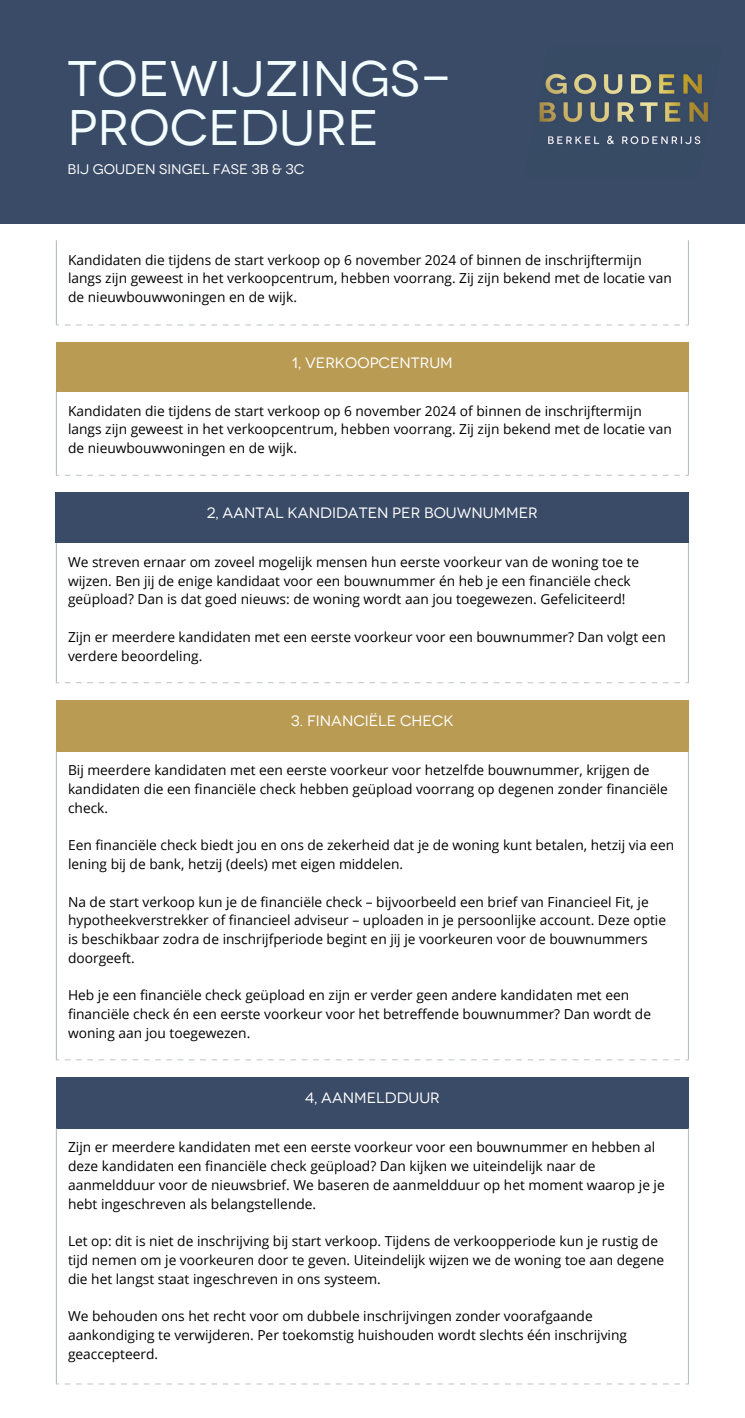
<style>
.page{position:relative;width:745px;height:1418px;background:#fff}
.page>*{position:absolute;margin:0;border:0;box-sizing:border-box;transform-origin:0 0}
.t1{font:50px/49.8px "Novecentowide";color:#f3fdff}
.t2{font:15px "Novecentowide";color:#fff}
.t3{font:13.88px "Novecentowide";color:#fff}
.t4{font:13.75px/18.8px "Open Sans";color:#000}
</style>
<div class="page">
<div style="left:0;top:0;width:744px;height:223px;background:#3a4b67"></div>
<img style="left:539px;top:73px;width:169px;height:72px">
<div style="left:56px;top:342px;width:632px;height:50px;background:#ba9b54"></div>
<hr style="left:56px;top:392px;width:1px;height:83px;background:#b8bfc2">
<hr style="left:687px;top:392px;width:1px;height:83px;background:#b8bfc2">
<svg style="left:76px;top:475px;width:17px;height:1px"></svg>
<svg style="left:121px;top:475px;width:17px;height:1px"></svg>
<svg style="left:155px;top:475px;width:17px;height:1px"></svg>
<svg style="left:200px;top:475px;width:17px;height:1px"></svg>
<svg style="left:234px;top:475px;width:28px;height:1px"></svg>
<svg style="left:279px;top:475px;width:17px;height:1px"></svg>
<svg style="left:324px;top:475px;width:17px;height:1px"></svg>
<svg style="left:358px;top:475px;width:17px;height:1px"></svg>
<svg style="left:403px;top:475px;width:17px;height:1px"></svg>
<svg style="left:437px;top:475px;width:28px;height:1px"></svg>
<svg style="left:482px;top:475px;width:17px;height:1px"></svg>
<svg style="left:527px;top:475px;width:17px;height:1px"></svg>
<svg style="left:561px;top:475px;width:17px;height:1px"></svg>
<svg style="left:606px;top:475px;width:17px;height:1px"></svg>
<svg style="left:640px;top:475px;width:28px;height:1px"></svg>
<hr style="left:56px;top:241px;width:1px;height:83px;background:#b8bfc2">
<hr style="left:687px;top:241px;width:1px;height:83px;background:#b8bfc2">
<svg style="left:76px;top:324px;width:17px;height:1px"></svg>
<svg style="left:121px;top:324px;width:17px;height:1px"></svg>
<svg style="left:155px;top:324px;width:17px;height:1px"></svg>
<svg style="left:200px;top:324px;width:17px;height:1px"></svg>
<svg style="left:234px;top:324px;width:28px;height:1px"></svg>
<svg style="left:279px;top:324px;width:17px;height:1px"></svg>
<svg style="left:324px;top:324px;width:17px;height:1px"></svg>
<svg style="left:358px;top:324px;width:17px;height:1px"></svg>
<svg style="left:403px;top:324px;width:17px;height:1px"></svg>
<svg style="left:437px;top:324px;width:28px;height:1px"></svg>
<svg style="left:482px;top:324px;width:17px;height:1px"></svg>
<svg style="left:561px;top:324px;width:17px;height:1px"></svg>
<svg style="left:640px;top:324px;width:28px;height:1px"></svg>
<div style="left:56px;top:492px;width:633px;height:51px;background:#3a4b67"></div>
<hr style="left:56px;top:543px;width:1px;height:139px;background:#b8bfc2">
<hr style="left:687px;top:543px;width:1px;height:139px;background:#b8bfc2">
<svg style="left:76px;top:682px;width:17px;height:1px"></svg>
<svg style="left:121px;top:682px;width:17px;height:1px"></svg>
<svg style="left:155px;top:682px;width:17px;height:1px"></svg>
<svg style="left:200px;top:682px;width:17px;height:1px"></svg>
<svg style="left:234px;top:682px;width:28px;height:1px"></svg>
<svg style="left:279px;top:682px;width:17px;height:1px"></svg>
<svg style="left:324px;top:682px;width:17px;height:1px"></svg>
<svg style="left:358px;top:682px;width:17px;height:1px"></svg>
<svg style="left:403px;top:682px;width:17px;height:1px"></svg>
<svg style="left:437px;top:682px;width:28px;height:1px"></svg>
<svg style="left:482px;top:682px;width:17px;height:1px"></svg>
<svg style="left:527px;top:682px;width:17px;height:1px"></svg>
<svg style="left:561px;top:682px;width:17px;height:1px"></svg>
<svg style="left:606px;top:682px;width:17px;height:1px"></svg>
<svg style="left:640px;top:682px;width:28px;height:1px"></svg>
<div style="left:56px;top:700px;width:632px;height:51px;background:#ba9b54"></div>
<hr style="left:56px;top:751px;width:1px;height:308px;background:#b8bfc2">
<hr style="left:687px;top:751px;width:1px;height:308px;background:#b8bfc2">
<svg style="left:76px;top:1059px;width:17px;height:1px"></svg>
<svg style="left:121px;top:1059px;width:17px;height:1px"></svg>
<svg style="left:155px;top:1059px;width:17px;height:1px"></svg>
<svg style="left:200px;top:1059px;width:17px;height:1px"></svg>
<svg style="left:234px;top:1059px;width:28px;height:1px"></svg>
<svg style="left:279px;top:1059px;width:17px;height:1px"></svg>
<svg style="left:324px;top:1059px;width:17px;height:1px"></svg>
<svg style="left:358px;top:1059px;width:17px;height:1px"></svg>
<svg style="left:403px;top:1059px;width:17px;height:1px"></svg>
<svg style="left:437px;top:1059px;width:28px;height:1px"></svg>
<svg style="left:482px;top:1059px;width:17px;height:1px"></svg>
<svg style="left:561px;top:1059px;width:17px;height:1px"></svg>
<svg style="left:640px;top:1059px;width:28px;height:1px"></svg>
<div style="left:56px;top:1077px;width:632px;height:51px;background:#3a4b67"></div>
<hr style="left:56px;top:1128px;width:1px;height:255px;background:#b8bfc2">
<hr style="left:687px;top:1128px;width:1px;height:255px;background:#b8bfc2">
<svg style="left:76px;top:1383px;width:17px;height:1px"></svg>
<svg style="left:121px;top:1383px;width:17px;height:1px"></svg>
<svg style="left:155px;top:1383px;width:17px;height:1px"></svg>
<svg style="left:200px;top:1383px;width:17px;height:1px"></svg>
<svg style="left:234px;top:1383px;width:28px;height:1px"></svg>
<svg style="left:279px;top:1383px;width:17px;height:1px"></svg>
<svg style="left:324px;top:1383px;width:17px;height:1px"></svg>
<svg style="left:358px;top:1383px;width:17px;height:1px"></svg>
<svg style="left:403px;top:1383px;width:17px;height:1px"></svg>
<svg style="left:437px;top:1383px;width:28px;height:1px"></svg>
<svg style="left:482px;top:1383px;width:17px;height:1px"></svg>
<svg style="left:561px;top:1383px;width:17px;height:1px"></svg>
<svg style="left:640px;top:1383px;width:28px;height:1px"></svg>
<p class="t1" style="left:68px;top:48px;width:386px">TOEWIJZINGS-<br>PROCEDURE</p>
<p class="t3" style="left:68px;top:159px;width:238px">BIJ GOUDEN SINGEL FASE 3B &amp; 3C</p>
<p class="t4" style="left:68px;top:250px;width:605px">Kandidaten die tijdens de start verkoop op 6 november 2024 of binnen de inschrijftermijn langs zijn geweest in het verkoopcentrum, hebben voorrang. Zij zijn bekend met de locatie van de nieuwbouwwoningen en de wijk.</p>
<p class="t2" style="left:292px;top:352px;width:162px">1, VERKOOPCENTRUM</p>
<p class="t4" style="left:68px;top:401px;width:605px">Kandidaten die tijdens de start verkoop op 6 november 2024 of binnen de inschrijftermijn langs zijn geweest in het verkoopcentrum, hebben voorrang. Zij zijn bekend met de locatie van de nieuwbouwwoningen en de wijk.</p>
<p class="t2" style="left:207px;top:502px;width:332px">2, AANTAL KANDIDATEN PER BOUWNUMMER</p>
<p class="t4" style="left:68px;top:552px;width:572px">We streven ernaar om zoveel mogelijk mensen hun eerste voorkeur van de woning toe te wijzen. Ben jij de enige kandidaat voor een bouwnummer én heb je een financiële check geüpload? Dan is dat goed nieuws: de woning wordt aan jou toegewezen. Gefeliciteerd!</p>
<p class="t4" style="left:68px;top:627px;width:599px">Zijn er meerdere kandidaten met een eerste voorkeur voor een bouwnummer? Dan volgt een verdere beoordeling.</p>
<p class="t2" style="left:291px;top:710px;width:164px">3. FINANCIËLE CHECK</p>
<p class="t4" style="left:68px;top:760px;width:601px">Bij meerdere kandidaten met een eerste voorkeur voor hetzelfde bouwnummer, krijgen de kandidaten die een financiële check hebben geüpload voorrang op degenen zonder financiële check.</p>
<p class="t4" style="left:68px;top:835px;width:607px">Een financiële check biedt jou en ons de zekerheid dat je de woning kunt betalen, hetzij via een lening bij de bank, hetzij (deels) met eigen middelen.</p>
<p class="t4" style="left:68px;top:892px;width:599px">Na de start verkoop kun je de financiële check – bijvoorbeeld een brief van Financieel Fit, je hypotheekverstrekker of financieel adviseur – uploaden in je persoonlijke account. Deze optie is beschikbaar zodra de inschrijfperiode begint en jij je voorkeuren voor de bouwnummers doorgeeft.</p>
<p class="t4" style="left:68px;top:985px;width:584px">Heb je een financiële check geüpload en zijn er verder geen andere kandidaten met een financiële check én een eerste voorkeur voor het betreffende bouwnummer? Dan wordt de woning aan jou toegewezen.</p>
<p class="t2" style="left:305px;top:1087px;width:136px">4, AANMELDDUUR</p>
<p class="t4" style="left:68px;top:1137px;width:598px">Zijn er meerdere kandidaten met een eerste voorkeur voor een bouwnummer en hebben al deze kandidaten een financiële check geüpload? Dan kijken we uiteindelijk naar de aanmeldduur voor de nieuwsbrief. We baseren de aanmeldduur op het moment waarop je je hebt ingeschreven als belangstellende.</p>
<p class="t4" style="left:68px;top:1231px;width:597px">Let op: dit is niet de inschrijving bij start verkoop. Tijdens de verkoopperiode kun je rustig de tijd nemen om je voorkeuren door te geven. Uiteindelijk wijzen we de woning toe aan degene die het langst staat ingeschreven in ons systeem.</p>
<p class="t4" style="left:68px;top:1306px;width:560px">We behouden ons het recht voor om dubbele inschrijvingen zonder voorafgaande aankondiging te verwijderen. Per toekomstig huishouden wordt slechts één inschrijving geaccepteerd.</p>
</div>
